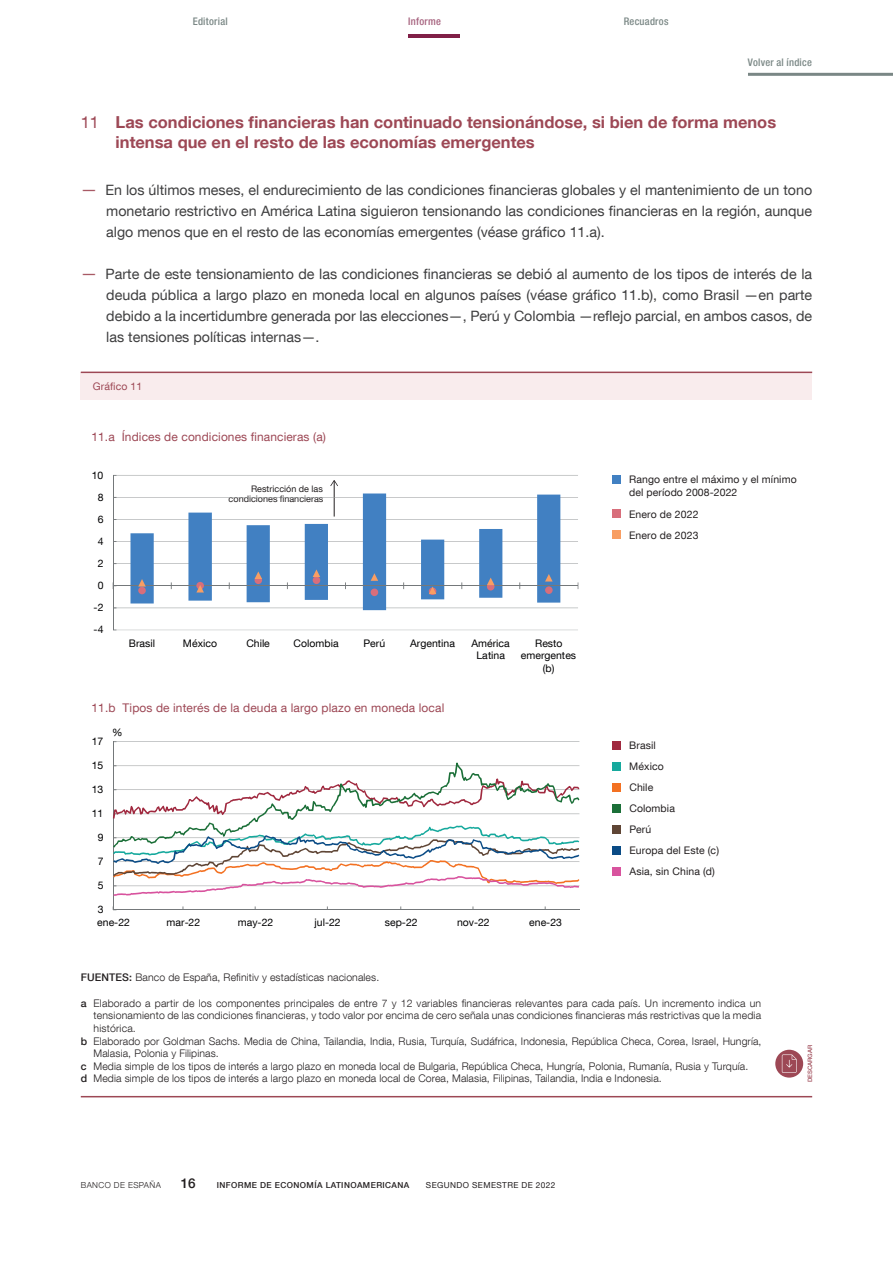
<style>
.page{position:relative;width:893px;height:1263px;background:#fff}
.page>*{position:absolute;margin:0;border:0;box-sizing:border-box;transform-origin:0 0}
.Título_fichas{font:700 16.5px/19.8px "Bd E Neue Helvetica";color:#9d4855}
.Texto_ficha_Bullets{font:14.25px/21px "Bd E Neue Helvetica";color:#3e3e3f;text-align:justify}
.t1{font:500 13.5px "Bd E Neue Helvetica";color:#231f20}
.t2{font:12px "Bd E Neue Helvetica";letter-spacing:.01em;color:#9d4855}
.t3{font:300 10.5px "Bd E Neue Helvetica";letter-spacing:.01em;color:#231f20}
.t4{font:10.5px/12.8px "Bd E Neue Helvetica";color:#000002;text-align:center}
.t5{font:10.5px/12.6px "Bd E Neue Helvetica";letter-spacing:.01em;color:#231f20}
.t6{font:500 condensed 10.5px "Bd E Neue Helvetica";letter-spacing:.025em;color:#7a8785}
.t7{font:10.5px "Bd E Neue Helvetica";letter-spacing:.01em;color:#9d4855}
.t8{font:500 condensed 10.5px "Bd E Neue Helvetica";letter-spacing:.025em;color:#a6627e}
.t9{font:9px/10.8px "Bd E Neue Helvetica";letter-spacing:.005em;color:#231f20;text-align:right}
.t10{font:500 8.25px "Bd E Neue Helvetica";letter-spacing:.05em;color:#231f20}
.t11{font:8.25px "Bd E Neue Helvetica";letter-spacing:.05em;color:#231f20}
.t12{font:300 8.25px "Bd E Neue Helvetica";letter-spacing:.05em;color:#231f20}
.t13{font:500 6px "Bd E Neue Helvetica";color:#9d4855}
.s1{font-weight:400}
.s2{font-size:16.5px;color:#a85a65}
.s3{font-weight:500}
</style>
<div class="page">
<hr style="left:408px;top:34px;width:52px;height:4px;background:#801f47">
<hr style="left:748px;top:73px;width:145px;height:3px;background:#7a8785">
<div style="left:81px;top:372px;width:731px;height:28px;background:#f9eced"></div>
<hr style="left:81px;top:372px;width:731px;height:1px;background:#9d4855">
<hr style="left:81px;top:1096px;width:731px;height:1px;background:#9d4855">
<div style="left:775px;top:1050px;width:28px;height:27px;background:#9d4855;border-radius:50%"></div>
<svg style="left:782px;top:1054px;width:15px;height:19px"></svg>
<div style="left:612px;top:530px;width:9px;height:9px;background:#f89e63"></div>
<div style="left:612px;top:509px;width:9px;height:9px;background:#d86e7b"></div>
<div style="left:612px;top:475px;width:9px;height:8px;background:#4180c2"></div>
<div style="left:612px;top:762px;width:9px;height:8px;background:#16a99d"></div>
<div style="left:612px;top:741px;width:9px;height:8px;background:#a0293f"></div>
<div style="left:612px;top:804px;width:9px;height:8px;background:#1b6f38"></div>
<div style="left:612px;top:783px;width:9px;height:8px;background:#f37122"></div>
<div style="left:613px;top:846px;width:8px;height:8px;background:#0a4b85"></div>
<div style="left:613px;top:825px;width:8px;height:8px;background:#5f4535"></div>
<div style="left:613px;top:867px;width:8px;height:8px;background:#d8539e"></div>
<hr style="left:334px;top:481px;width:1px;height:36px;background:#231f20">
<svg style="left:330px;top:480px;width:8px;height:6px"></svg>
<hr style="left:113px;top:630px;width:465px;height:1px;background:#9a9d9e">
<hr style="left:113px;top:608px;width:465px;height:1px;background:#9a9d9e">
<hr style="left:113px;top:563px;width:465px;height:1px;background:#9a9d9e">
<hr style="left:113px;top:541px;width:465px;height:1px;background:#9a9d9e">
<hr style="left:113px;top:519px;width:465px;height:1px;background:#9a9d9e">
<hr style="left:113px;top:497px;width:465px;height:1px;background:#9a9d9e">
<hr style="left:113px;top:475px;width:465px;height:1px;background:#9a9d9e">
<hr style="left:113px;top:475px;width:1px;height:155px;background:#74787a">
<hr style="left:113px;top:585px;width:465px;height:1px;background:#74787a">
<svg style="left:130px;top:493px;width:430px;height:117px"></svg>
<hr style="left:113px;top:741px;width:466px;height:1px;background:#9a9d9e">
<hr style="left:113px;top:742px;width:1px;height:168px;background:#74787a">
<hr style="left:113px;top:909px;width:466px;height:1px;background:#74787a">
<svg style="left:113px;top:762px;width:466px;height:134px"></svg>
<p class="t6" style="left:193px;top:15px;width:37px">Editorial</p>
<p class="t8" style="left:408px;top:15px;width:34px">Informe</p>
<p class="t6" style="left:624px;top:15px;width:46px">Recuadros</p>
<p class="t6" style="left:748px;top:56px;width:65px">Volver al índice</p>
<p class="Título_fichas" style="left:116px;top:112px;width:662px;text-indent:-35px"><span class="s1">11</span> Las condiciones financieras han continuado tensionándose, si bien de forma menos intensa que en el resto de las economías emergentes</p>
<p class="Texto_ficha_Bullets" style="left:106px;top:179px;width:707px;text-indent:-26px"><span class="s2">—</span> En los últimos meses, el endurecimiento de las condiciones financieras globales y el mantenimiento de un tono monetario restrictivo en América Latina siguieron tensionando las condiciones financieras en la región, aunque algo menos que en el resto de las economías emergentes (véase gráfico 11.a).</p>
<p class="Texto_ficha_Bullets" style="left:106px;top:263px;width:707px;text-indent:-26px"><span class="s2">—</span> Parte de este tensionamiento de las condiciones financieras se debió al aumento de los tipos de interés de la deuda pública a largo plazo en moneda local en algunos países (véase gráfico 11.b), como Brasil —en parte debido a la incertidumbre generada por las elecciones—, Perú y Colombia —reflejo parcial, en ambos casos, de las tensiones políticas internas—.</p>
<p class="t7" style="left:93px;top:379px;width:51px">Gráfico 11</p>
<p class="t2" style="left:91px;top:429px;width:236px">11.a Índices de condiciones financieras (a)</p>
<p class="t4" style="left:92px;top:468px;width:13px">10</p>
<p class="t4" style="left:98px;top:490px;width:7px">8</p>
<p class="t4" style="left:98px;top:512px;width:7px">6</p>
<p class="t4" style="left:98px;top:535px;width:7px">4</p>
<p class="t4" style="left:98px;top:557px;width:7px">2</p>
<p class="t4" style="left:98px;top:579px;width:7px">0</p>
<p class="t4" style="left:94px;top:601px;width:11px">-2</p>
<p class="t4" style="left:94px;top:623px;width:11px">-4</p>
<p class="t9" style="left:229px;top:483px;width:96px">Restricción de las condiciones financieras</p>
<p class="t4" style="left:129px;top:636px;width:28px">Brasil</p>
<p class="t4" style="left:183px;top:636px;width:36px">México</p>
<p class="t4" style="left:246px;top:636px;width:25px">Chile</p>
<p class="t4" style="left:294px;top:636px;width:47px">Colombia</p>
<p class="t4" style="left:363px;top:636px;width:23px">Perú</p>
<p class="t4" style="left:410px;top:636px;width:46px">Argentina</p>
<p class="t4" style="left:471px;top:636px;width:40px">América<br>Latina</p>
<p class="t4" style="left:521px;top:636px;width:57px">Resto emergentes (b)</p>
<p class="t2" style="left:92px;top:700px;width:354px">11.b Tipos de interés de la deuda a largo plazo en moneda local</p>
<p class="t4" style="left:92px;top:735px;width:13px">17</p>
<p class="t4" style="left:92px;top:759px;width:13px">15</p>
<p class="t4" style="left:92px;top:783px;width:13px">13</p>
<p class="t4" style="left:92px;top:807px;width:13px">11</p>
<p class="t4" style="left:98px;top:831px;width:7px">9</p>
<p class="t4" style="left:98px;top:855px;width:7px">7</p>
<p class="t4" style="left:98px;top:879px;width:7px">5</p>
<p class="t4" style="left:98px;top:903px;width:7px">3</p>
<p class="t4" style="left:112px;top:725px;width:12px">%</p>
<p class="t4" style="left:97px;top:916px;width:34px">ene-22</p>
<p class="t4" style="left:166px;top:916px;width:35px">mar-22</p>
<p class="t4" style="left:238px;top:916px;width:37px">may-22</p>
<p class="t4" style="left:315px;top:916px;width:28px">jul-22</p>
<p class="t4" style="left:385px;top:916px;width:34px">sep-22</p>
<p class="t4" style="left:457px;top:916px;width:34px">nov-22</p>
<p class="t4" style="left:529px;top:916px;width:34px">ene-23</p>
<p class="t5" style="left:629px;top:473px;width:169px">Rango entre el máximo y el mínimo del período 2008-2022</p>
<p class="t5" style="left:629px;top:507px;width:71px">Enero de 2022</p>
<p class="t5" style="left:629px;top:528px;width:71px">Enero de 2023</p>
<p class="t5" style="left:629px;top:739px;width:28px">Brasil</p>
<p class="t5" style="left:629px;top:760px;width:36px">México</p>
<p class="t5" style="left:629px;top:781px;width:26px">Chile</p>
<p class="t5" style="left:629px;top:802px;width:47px">Colombia</p>
<p class="t5" style="left:629px;top:823px;width:23px">Perú</p>
<p class="t5" style="left:629px;top:865px;width:87px">Asia, sin China (d)</p>
<p class="t5" style="left:629px;top:844px;width:91px">Europa del Este (c)</p>
<p class="t3" style="left:81px;top:970px;width:300px"><span class="s3">FUENTES:</span> Banco de España, Refinitiv y estadísticas nacionales.</p>
<p class="t3" style="left:81px;top:996px;width:682px"><span class="s3">a</span> Elaborado a partir de los componentes principales de entre 7 y 12 variables financieras relevantes para cada país. Un incremento indica un</p>
<p class="t3" style="left:94px;top:1009px;width:669px">tensionamiento de las condiciones financieras, y todo valor por encima de cero señala unas condiciones financieras más restrictivas que la media</p>
<p class="t3" style="left:94px;top:1022px;width:44px">histórica.</p>
<p class="t3" style="left:81px;top:1034px;width:682px"><span class="s3">b</span> Elaborado por Goldman Sachs. Media de China, Tailandia, India, Rusia, Turquía, Sudáfrica, Indonesia, República Checa, Corea, Israel, Hungría,</p>
<p class="t3" style="left:94px;top:1047px;width:127px">Malasia, Polonia y Filipinas.</p>
<p class="t3" style="left:81px;top:1059px;width:669px"><span class="s3">c</span> Media simple de los tipos de interés a largo plazo en moneda local de Bulgaria, República Checa, Hungría, Polonia, Rumanía, Rusia y Turquía.</p>
<p class="t3" style="left:81px;top:1072px;width:582px"><span class="s3">d</span> Media simple de los tipos de interés a largo plazo en moneda local de Corea, Malasia, Filipinas, Tailandia, India e Indonesia.</p>
<p class="t13" style="left:806px;top:1082px;width:39px;rotate:-90deg">DESCARGAR</p>
<p class="t12" style="left:81px;top:1180px;width:82px">BANCO DE ESPAÑA</p>
<p class="t1" style="left:181px;top:1175px;width:16px">16</p>
<p class="t10" style="left:217px;top:1180px;width:194px">INFORME DE ECONOMÍA LATINOAMERICANA</p>
<p class="t11" style="left:426px;top:1180px;width:131px">SEGUNDO SEMESTRE DE 2022</p>
</div>
